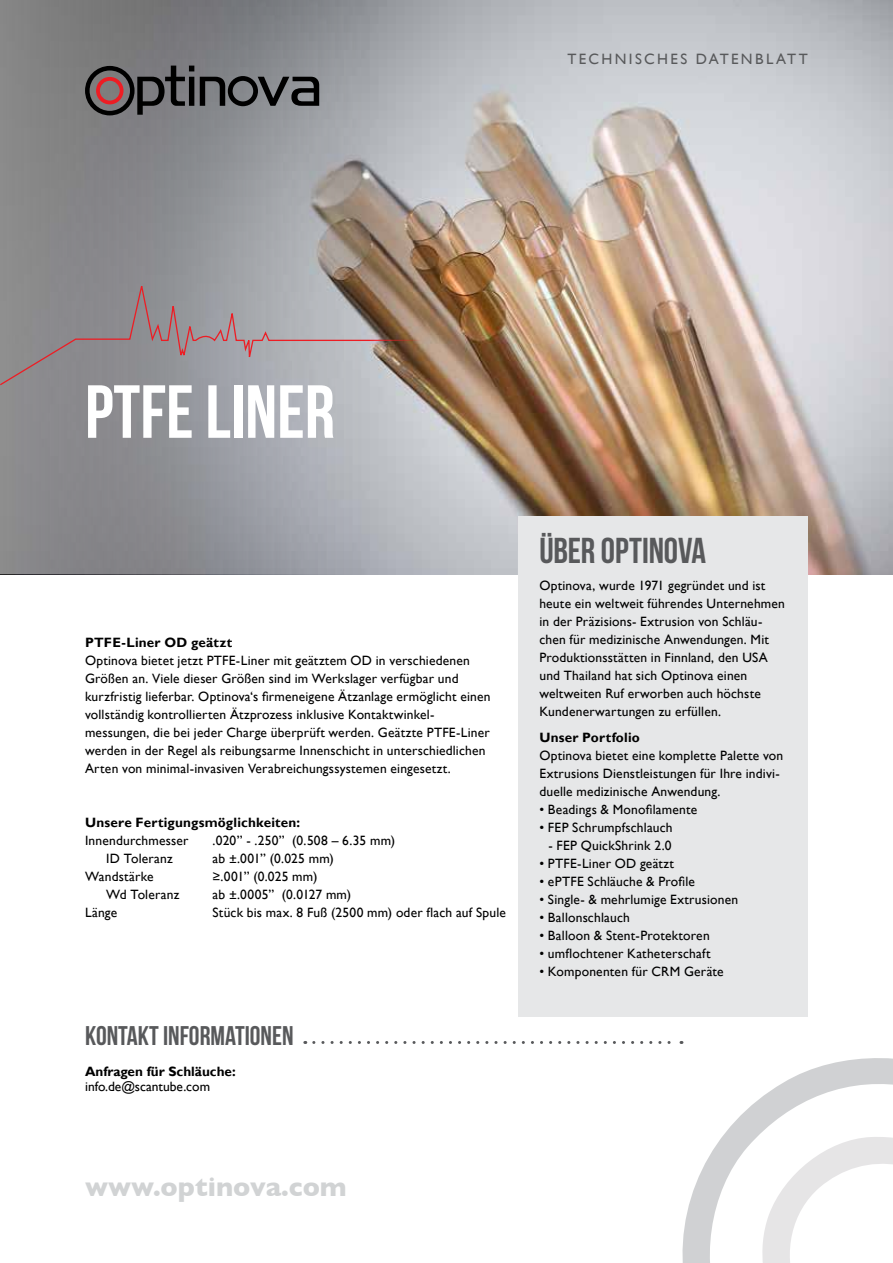
<style>
.page{position:relative;width:893px;height:1263px;background:#fff}
.page>*{position:absolute;margin:0;border:0;box-sizing:border-box;transform-origin:0 0}
.t1{font:75px "Bebas Neue";color:#fff}
.t2{font:36px "Bebas Neue";letter-spacing:-.005em;color:#58595b}
.t3{font:27px "Bebas Neue";color:#58595b}
.t4{font:700 27px "Gill Sans";color:#d1d3d4}
.t5{font:15px "Gill Sans";letter-spacing:.16em;color:#58595b}
.t6{font:13.5px/18px "Gill Sans";letter-spacing:.015em;color:#000}
.t7{font:700 13.5px "Gill Sans";letter-spacing:.015em;color:#000}
</style>
<div class="page">
<img style="left:376px;top:0;width:517px;height:574px">
<svg style="left:0;top:0;width:376px;height:574px;background:#909194"></svg>
<svg style="left:682px;top:1058px;width:211px;height:205px"></svg>
<svg style="left:200px;top:76px;width:119px;height:30px;background:#4e4f52"></svg>
<svg style="left:85px;top:66px;width:109px;height:49px;background:#5d5254"></svg>
<svg style="left:0;top:284px;width:519px;height:102px;background:#9a8d88"></svg>
<div style="left:518px;top:517px;width:290px;height:500px;background:#e6e7e8"></div>
<svg style="left:314px;top:1041px;width:368px;height:3px"></svg>
<p class="t5" style="left:568px;top:50px;width:242px">TECHNISCHES DATENBLATT</p>
<h1 class="t1" style="left:85px;top:370px;width:251px">PTFE LINER</h1>
<p class="t7" style="left:85px;top:634px;width:149px">PTFE-Liner OD geätzt</p>
<p class="t6" style="left:85px;top:652px;width:407px">Optinova bietet jetzt PTFE-Liner mit geätztem OD in verschiedenen Größen an. Viele dieser Größen sind im Werkslager verfügbar und kurzfristig lieferbar. Optinova‘s firmeneigene Ätzanlage ermöglicht einen vollständig kontrollierten Ätzprozess inklusive Kontaktwinkel&shy;messungen, die bei jeder Charge überprüft werden. Geätzte PTFE-Liner werden in der Regel als reibungsarme Innenschicht in unterschiedlichen Arten von minimal-invasiven Verabreichungssystemen eingesetzt.</p>
<p class="t7" style="left:85px;top:814px;width:217px">Unsere Fertigungsmöglichkeiten:</p>
<p class="t6" style="left:85px;top:832px;width:105px">Innendurchmesser</p>
<p class="t6" style="left:213px;top:832px;width:184px">.020” - .250” (0.508 – 6.35 mm)</p>
<p class="t6" style="left:106px;top:850px;width:68px">ID Toleranz</p>
<p class="t6" style="left:213px;top:850px;width:123px">ab ±.001” (0.025 mm)</p>
<p class="t6" style="left:85px;top:868px;width:70px">Wandstärke</p>
<p class="t6" style="left:213px;top:868px;width:106px">≥.001” (0.025 mm)</p>
<p class="t6" style="left:106px;top:886px;width:75px">Wd Toleranz</p>
<p class="t6" style="left:213px;top:886px;width:140px">ab ±.0005” (0.0127 mm)</p>
<p class="t6" style="left:85px;top:904px;width:34px">Länge</p>
<p class="t6" style="left:213px;top:904px;width:295px">Stück bis max. 8 Fuß (2500 mm) oder flach auf Spule</p>
<h3 class="t3" style="left:85px;top:1020px;width:210px">KONTAKT INFORMATIONEN</h3>
<p class="t7" style="left:85px;top:1063px;width:152px">Anfragen für Schläuche:</p>
<p class="t6" style="left:85px;top:1077px;width:127px">info.de@scantube.com</p>
<h3 class="t4" style="left:85px;top:1166px;width:263px">www.optinova.com</h3>
<h2 class="t2" style="left:539px;top:531px;width:168px">ÜBER OPTINOVA</h2>
<p class="t6" style="left:539px;top:576px;width:247px">Optinova, wurde 1971 gegründet und ist heute ein weltweit führendes Unternehmen in der Präzisions- Extrusion von Schläu&shy;chen für medizinische Anwendungen. Mit Produktionsstätten in Finnland, den USA und Thailand hat sich Optinova einen weltweiten Ruf erworben auch höchste Kundenerwartungen zu erfüllen.</p>
<p class="t7" style="left:539px;top:729px;width:102px">Unser Portfolio</p>
<p class="t6" style="left:539px;top:747px;width:245px">Optinova bietet eine komplette Palette von<br>Extrusions Dienstleistungen für Ihre indivi&shy;duelle medizinische Anwendung.</p>
<p class="t6" style="left:539px;top:801px;width:159px">• Beadings &amp; Monofilamente</p>
<p class="t6" style="left:539px;top:819px;width:135px">• FEP Schrumpfschlauch</p>
<p class="t6" style="left:548px;top:837px;width:125px">- FEP QuickShrink 2.0</p>
<p class="t6" style="left:539px;top:855px;width:136px">• PTFE-Liner OD geätzt</p>
<p class="t6" style="left:539px;top:873px;width:157px">• ePTFE Schläuche &amp; Profile</p>
<p class="t6" style="left:539px;top:891px;width:200px">• Single- &amp; mehrlumige Extrusionen</p>
<p class="t6" style="left:539px;top:909px;width:92px">• Ballonschlauch</p>
<p class="t6" style="left:539px;top:927px;width:172px">• Balloon &amp; Stent-Protektoren</p>
<p class="t6" style="left:539px;top:945px;width:173px">• umflochtener Katheterschaft</p>
<p class="t6" style="left:539px;top:963px;width:186px">• Komponenten für CRM Geräte</p>
</div>
